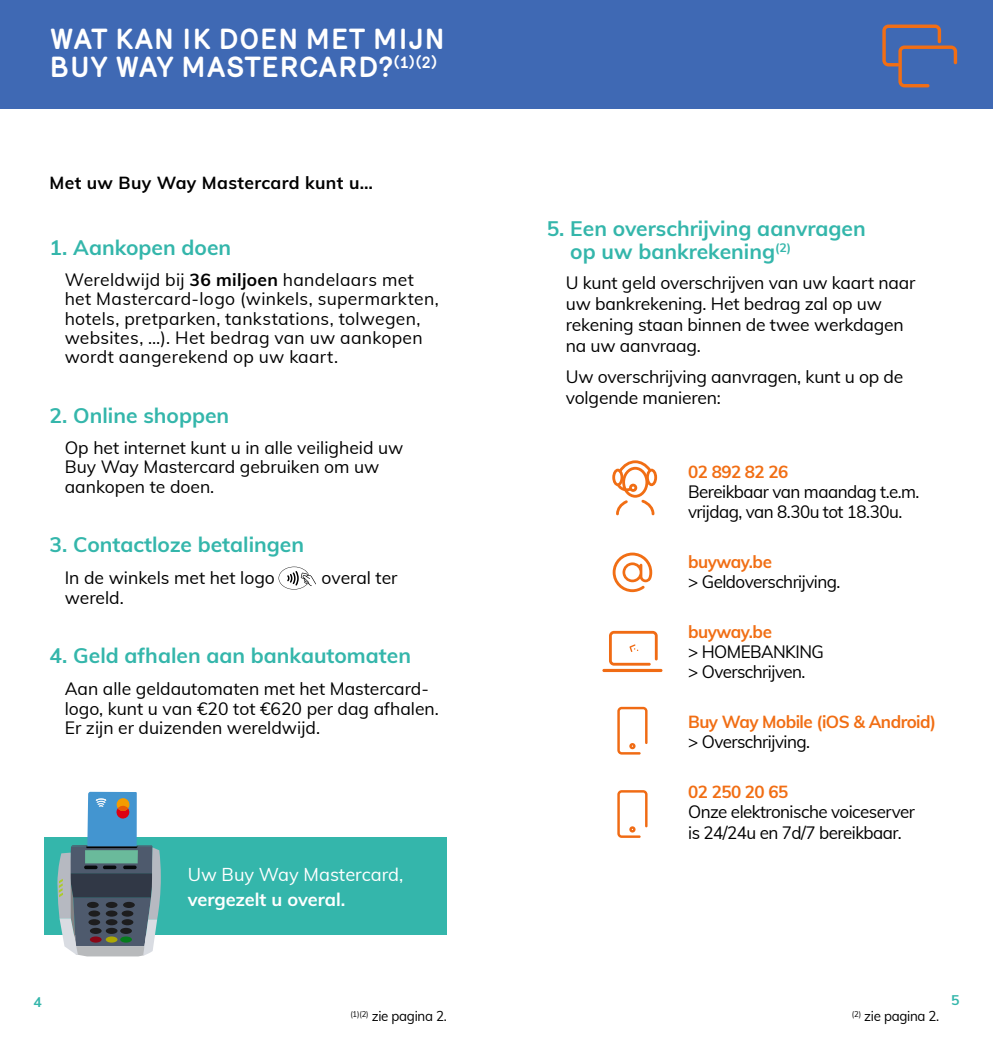
<style>
.page{position:relative;width:993px;height:1042px;background:#fff}
.page>*{position:absolute;margin:0;border:0;box-sizing:border-box;transform-origin:0 0}
.t1{font:700 28px/28px "Mercury";letter-spacing:.01em;color:#fff}
.t2{font:700 21px/22.8px "Muli";color:#34b6ab}
.t3{font:18.2px "Muli";color:#fff}
.t4{font:700 18.2px "Muli";letter-spacing:-.01em;color:#fff}
.t5{font:17.5px/19.2px "Muli";letter-spacing:-.005em;color:#000}
.t6{font:17.5px/19.2px "Muli";letter-spacing:.015em;color:#000}
.t7{font:17.5px/20.1px "Muli";letter-spacing:-.03em;color:#000}
.t8{font:700 17.5px "Muli";letter-spacing:-.03em;color:#f16e14}
.t9{font:700 17.5px "Muli";letter-spacing:.02em;color:#000}
.t10{font:14px "Muli";letter-spacing:-.02em;color:#000;scale:.95 1}
.t11{font:700 14px "Muli";color:#34b6ab}
.s1{font-weight:700}
</style>
<div class="page">
<div style="left:471px;top:0;width:521px;height:109px;background:#3f69b4"></div>
<div style="left:0;top:0;width:521px;height:109px;background:#3f69b4"></div>
<svg style="left:882px;top:25px;width:74px;height:62px"></svg>
<svg style="left:612px;top:552px;width:40px;height:40px"></svg>
<svg style="left:617px;top:707px;width:30px;height:47px"></svg>
<svg style="left:617px;top:790px;width:30px;height:48px"></svg>
<svg style="left:612px;top:460px;width:45px;height:55px"></svg>
<hr style="left:602px;top:669px;width:60px;height:3px;background:#f06b14;border-radius:2px">
<svg style="left:609px;top:631px;width:48px;height:34px"></svg>
<div style="left:45px;top:838px;width:402px;height:97px;background:#34b6ab"></div>
<svg style="left:57px;top:792px;width:104px;height:164px"></svg>
<svg style="left:278px;top:567px;width:38px;height:22px"></svg>
<h1 class="t1" style="left:50px;top:25px;width:396px">WAT KAN IK DOEN MET MIJN<br>BUY WAY MASTERCARD?<sup>(1)(2)</sup></h1>
<p class="t9" style="left:50px;top:170px;width:325px">Met uw Buy Way Mastercard kunt u…</p>
<p class="t2" style="left:50px;top:235px;width:183px">1. Aankopen doen</p>
<p class="t6" style="left:65px;top:269px;width:375px">Wereldwijd bij <span class="s1">36 miljoen</span> handelaars met het Mastercard-logo (winkels, supermarkten, hotels, pretparken, tankstations, tolwegen, websites, …). Het bedrag van uw aankopen wordt aangerekend op uw kaart.</p>
<p class="t2" style="left:50px;top:403px;width:181px">2. Online shoppen</p>
<p class="t5" style="left:65px;top:437px;width:340px">Op het internet kunt u in alle veiligheid uw<br>Buy Way Mastercard gebruiken om uw aankopen te doen.</p>
<p class="t2" style="left:50px;top:532px;width:256px">3. Contactloze betalingen</p>
<p class="t5" style="left:65px;top:567px;width:211px">In de winkels met het logo</p>
<p class="t5" style="left:321px;top:567px;width:77px">overal ter</p>
<p class="t5" style="left:65px;top:587px;width:61px">wereld.</p>
<p class="t2" style="left:50px;top:643px;width:363px">4. Geld afhalen aan bankautomaten</p>
<p class="t5" style="left:65px;top:678px;width:375px">Aan alle geldautomaten met het Mastercard&shy;logo, kunt u van €20 tot €620 per dag afhalen.<br>Er zijn er duizenden wereldwijd.</p>
<p class="t3" style="left:188px;top:860px;width:217px">Uw Buy Way Mastercard,</p>
<p class="t4" style="left:188px;top:886px;width:159px">vergezelt u overal.</p>
<p class="t2" style="left:570px;top:216px;width:297px;text-indent:-24px">5. Een overschrijving aanvragen op uw bankrekening<sup>(2)</sup></p>
<p class="t5" style="left:565px;top:271px;width:351px;line-height:21px">U kunt geld overschrijven van uw kaart naar uw bankrekening. Het bedrag zal op uw rekening staan binnen de twee werkdagen na uw aanvraag.</p>
<p class="t5" style="left:565px;top:365px;width:339px;line-height:21px">Uw overschrijving aanvragen, kunt u op de volgende manieren:</p>
<p class="t8" style="left:688px;top:459px;width:102px">02 892 82 26</p>
<p class="t7" style="left:688px;top:481px;width:233px">Bereikbaar van maandag t.e.m. vrijdag, van 8.30u tot 18.30u.</p>
<p class="t8" style="left:688px;top:549px;width:85px">buyway.be</p>
<p class="t7" style="left:688px;top:571px;width:154px">&gt; Geldoverschrijving.</p>
<p class="t8" style="left:688px;top:619px;width:85px">buyway.be</p>
<p class="t7" style="left:688px;top:641px;width:137px">&gt; HOMEBANKING &gt; Overschrijven.</p>
<p class="t8" style="left:688px;top:709px;width:249px">Buy Way Mobile (iOS &amp; Android)</p>
<p class="t7" style="left:688px;top:731px;width:123px">&gt; Overschrijving.</p>
<p class="t8" style="left:688px;top:779px;width:102px">02 250 20 65</p>
<p class="t7" style="left:688px;top:801px;width:228px">Onze elektronische voiceserver is 24/24u en 7d/7 bereikbaar.</p>
<p class="t11" style="left:33px;top:991px;width:10px">4</p>
<p class="t11" style="left:950px;top:990px;width:10px">5</p>
<p class="t10" style="left:350px;top:1006px;width:103px"><sup>(1)(2)</sup> zie pagina 2.</p>
<p class="t10" style="left:851px;top:1006px;width:93px"><sup>(2)</sup> zie pagina 2.</p>
</div>
